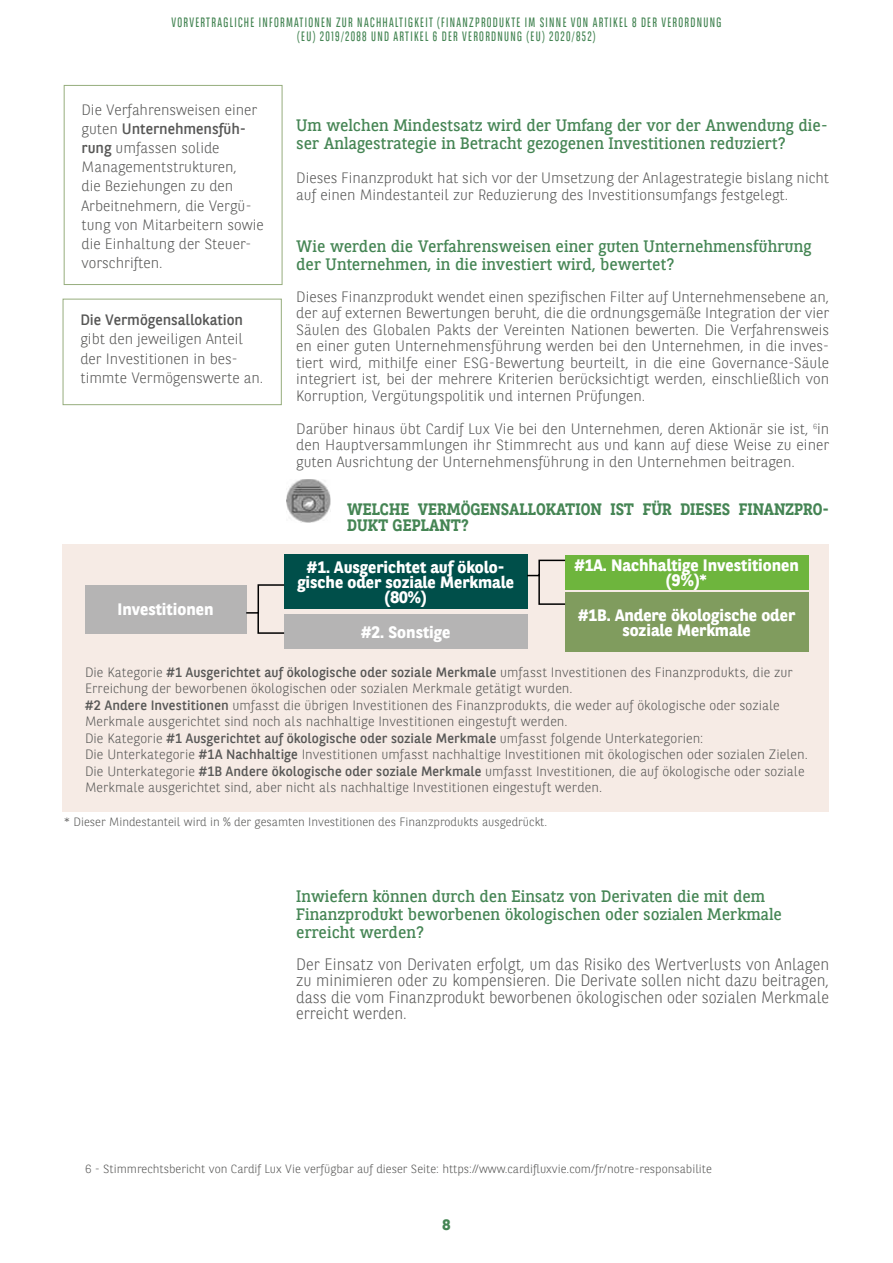
<style>
.page{position:relative;width:893px;height:1263px;background:#fff}
.page>*{position:absolute;margin:0;border:0;box-sizing:border-box;transform-origin:0 0}
.t1{font:16.5px/18px "BNPP Slab Serif";color:#458554}
.t2{font:300 16.5px/16.5px "BNPP Sans";color:#575756;text-align:justify;scale:.95 1}
.t3{font:700 16.5px/15px "BNPP Sans";color:#fff;text-align:center}
.t4{font:700 16.5px/16.5px "BNPP Slab Serif";color:#458554;scale:.95 1}
.t5{font:300 15px/19.2px "BNPP Sans";color:#575756}
.t6{font:15px "BNPP Sans";color:#575756}
.t7{font:700 15px "BNPP Sans";color:#458554}
.t8{font:300 13.5px/16.5px "BNPP Sans";letter-spacing:.005em;color:#575756}
.t9{font:13.5px/13.5px "BNPP Sans Condensed";letter-spacing:.1em;color:#458554;text-align:center;scale:.95 1}
.t10{font:300 12px "BNPP Sans";color:#575756}
.s1{font-weight:400}
</style>
<div class="page">
<div style="left:63px;top:544px;width:766px;height:268px;background:#f6ebe5"></div>
<div style="left:64px;top:85px;width:218px;height:200px;border:1px solid #96ad7d"></div>
<div style="left:85px;top:585px;width:161px;height:48px;background:#b5b4b4"></div>
<div style="left:284px;top:555px;width:243px;height:54px;background:#004f4a"></div>
<div style="left:284px;top:614px;width:243px;height:35px;background:#b5b4b4"></div>
<div style="left:565px;top:555px;width:243px;height:34px;background:#6eb53d"></div>
<div style="left:565px;top:592px;width:243px;height:59px;background:#809c5e"></div>
<svg style="left:245px;top:584px;width:40px;height:50px"></svg>
<svg style="left:527px;top:559px;width:40px;height:47px"></svg>
<div style="left:63px;top:299px;width:219px;height:106px;border:1px solid #96ad7d"></div>
<img style="left:287px;top:479px;width:43px;height:43px">
<p class="t9" style="left:171px;top:16px;width:580px">VORVERTRAGLICHE INFORMATIONEN ZUR NACHHALTIGKEIT (FINANZPRODUKTE IM SINNE VON ARTIKEL 8 DER VERORDNUNG (EU) 2019/2088 UND ARTIKEL 6 DER VERORDNUNG (EU) 2020/852)</p>
<p class="t5" style="left:82px;top:99px;width:184px">Die Verfahrensweisen einer guten <span class="s1">Unternehmensfüh&shy;rung</span> umfassen solide<br>Managementstrukturen,<br>die Beziehungen zu den<br>Arbeitnehmern, die Vergü&shy;tung von Mitarbeitern sowie die Einhaltung der Steuer&shy;vorschriften.</p>
<p class="t6" style="left:80px;top:310px;width:164px">Die Vermögensallokation</p>
<p class="t5" style="left:80px;top:329px;width:184px">gibt den jeweiligen Anteil der Investitionen in bes&shy;timmte Vermögenswerte an.</p>
<p class="t3" style="left:118px;top:601px;width:98px">Investitionen</p>
<p class="t1" style="left:296px;top:115px;width:533px">Um welchen Mindestsatz wird der Umfang der vor der Anwendung die&shy;ser Anlagestrategie in Betracht gezogenen Investitionen reduziert?</p>
<p class="t5" style="left:296px;top:169px;width:534px;line-height:16.5px">Dieses Finanzprodukt hat sich vor der Umsetzung der Anlagestrategie bislang nicht auf einen Mindestanteil zur Reduzierung des Investitionsumfangs festgelegt.</p>
<p class="t1" style="left:296px;top:237px;width:517px">Wie werden die Verfahrensweisen einer guten Unternehmensführung der Unternehmen, in die investiert wird, bewertet?</p>
<p class="t5" style="left:296px;top:288px;width:534px;line-height:16.5px;text-align:justify">Dieses Finanzprodukt wendet einen spezifischen Filter auf Unternehmensebene an, der auf externen Bewertungen beruht, die die ordnungsgemäße Integration der vier Säulen des Globalen Pakts der Vereinten Nationen bewerten. Die Verfahrensweis en einer guten Unternehmensführung werden bei den Unternehmen, in die inves&shy;tiert wird, mithilfe einer ESG-Bewertung beurteilt, in die eine Governance-Säule integriert ist, bei der mehrere Kriterien berücksichtigt werden, einschließlich von Korruption, Vergütungspolitik und internen Prüfungen.</p>
<p class="t5" style="left:296px;top:420px;width:534px;line-height:16.5px;text-align:justify">Darüber hinaus übt Cardif Lux Vie bei den Unternehmen, deren Aktionär sie ist, <sup>6</sup>in den Hauptversammlungen ihr Stimmrecht aus und kann auf diese Weise zu einer guten Ausrichtung der Unternehmensführung in den Unternehmen beitragen.</p>
<p class="t4" style="left:347px;top:500px;width:509px">WELCHE VERMÖGENSALLOKATION IST FÜR DIESES FINANZPRO-<br>DUKT GEPLANT?</p>
<p class="t3" style="left:297px;top:559px;width:218px">#1. Ausgerichtet auf ökolo&shy;gische oder soziale Merkmale (80%)</p>
<p class="t3" style="left:361px;top:624px;width:91px">#2. Sonstige</p>
<p class="t3" style="left:574px;top:557px;width:226px">#1A. Nachhaltige Investitionen (9%)*</p>
<p class="t3" style="left:578px;top:607px;width:219px">#1B. Andere ökologische oder soziale Merkmale</p>
<p class="t8" style="left:85px;top:663px;width:724px">Die Kategorie <span class="s1">#1 Ausgerichtet auf ökologische oder soziale Merkmale</span> umfasst Investitionen des Finanzprodukts, die zur Erreichung der beworbenen ökologischen oder sozialen Merkmale getätigt wurden.<br><span class="s1">#2 Andere Investitionen</span> umfasst die übrigen Investitionen des Finanzprodukts, die weder auf ökologische oder soziale Merkmale ausgerichtet sind noch als nachhaltige Investitionen eingestuft werden.<br>Die Kategorie <span class="s1">#1 Ausgerichtet auf ökologische oder soziale Merkmale</span> umfasst folgende Unterkategorien:<br>Die Unterkategorie <span class="s1">#1A Nachhaltige</span> Investitionen umfasst nachhaltige Investitionen mit ökologischen oder sozialen Zielen.<br>Die Unterkategorie <span class="s1">#1B Andere ökologische oder soziale Merkmale</span> umfasst Investitionen, die auf ökologische oder soziale Merkmale ausgerichtet sind, aber nicht als nachhaltige Investitionen eingestuft werden.</p>
<p class="t10" style="left:64px;top:813px;width:485px">* Dieser Mindestanteil wird in % der gesamten Investitionen des Finanzprodukts ausgedrückt.</p>
<p class="t1" style="left:296px;top:887px;width:487px">Inwiefern können durch den Einsatz von Derivaten die mit dem<br>Finanzprodukt beworbenen ökologischen oder sozialen Merkmale erreicht werden?</p>
<p class="t2" style="left:296px;top:955px;width:562px">Der Einsatz von Derivaten erfolgt, um das Risiko des Wertverlusts von Anlagen zu minimieren oder zu kompensieren. Die Derivate sollen nicht dazu beitragen, dass die vom Finanzprodukt beworbenen ökologischen oder sozialen Merkmale erreicht werden.</p>
<p class="t10" style="left:85px;top:1161px;width:628px">6 - Stimmrechtsbericht von Cardif Lux Vie verfügbar auf dieser Seite: https://www.cardifluxvie.com/fr/notre-responsabilite</p>
<p class="t7" style="left:442px;top:1215px;width:9px">8</p>
</div>
